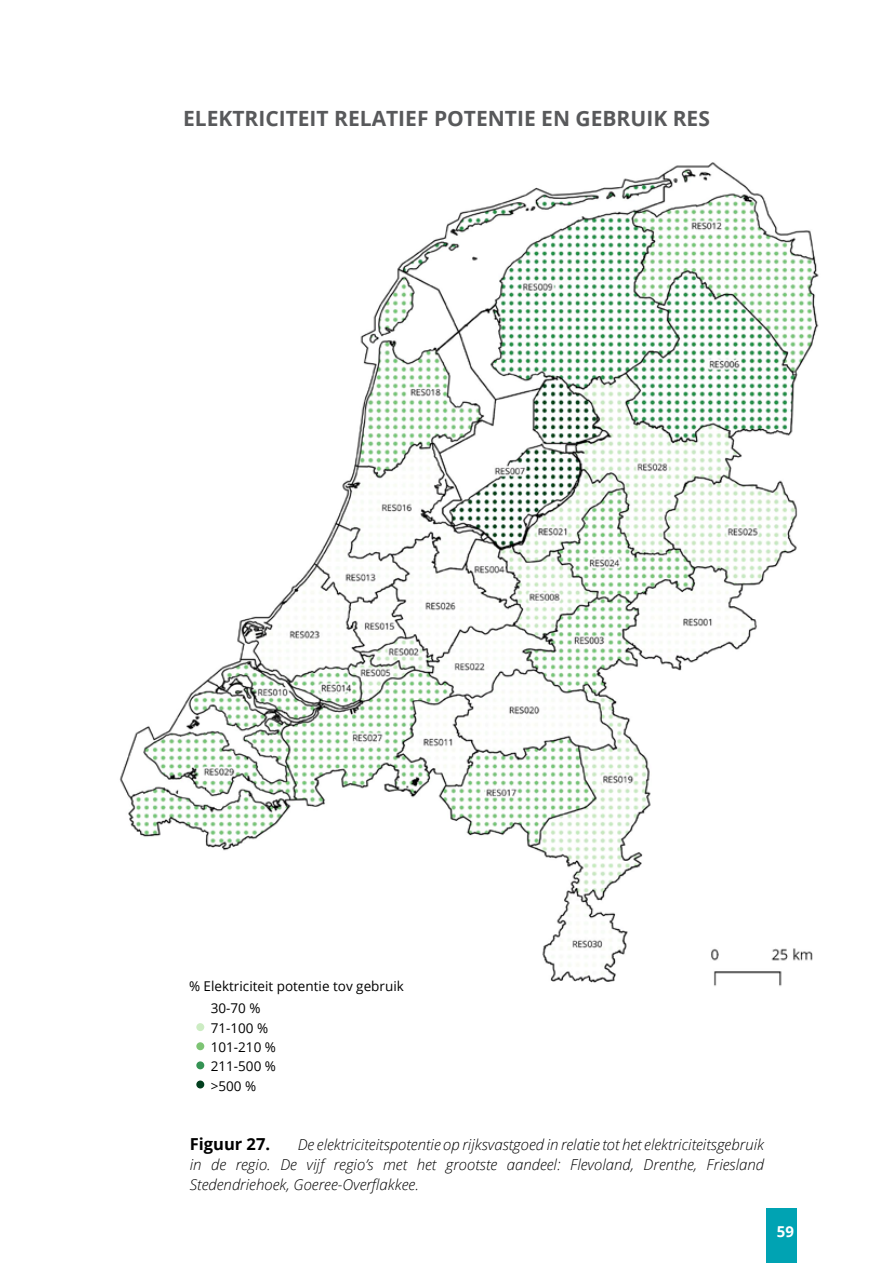
<style>
.page{position:relative;width:893px;height:1263px;background:#fff}
.page>*{position:absolute;margin:0;border:0;box-sizing:border-box;transform-origin:0 0}
.t1{font:700 21px "Open Sans";color:#58595b}
.t2{font:700 16.5px "Open Sans";color:#000}
.t3{font:italic 300 15px/20.2px "Open Sans";color:#000;text-align:justify}
.t4{font:700 15px "Open Sans";color:#fff}
.t5{font:13.5px/21.9px "Open Sans";color:#000}
</style>
<div class="page">
<div style="left:767px;top:1209px;width:30px;height:54px;background:#00a3b3"></div>
<img style="left:119px;top:162px;width:700px;height:824px">
<div style="left:196px;top:1042px;width:8px;height:8px;background:#7dc474;border-radius:50%"></div>
<div style="left:196px;top:1023px;width:8px;height:8px;background:#ccecc3;border-radius:50%"></div>
<div style="left:196px;top:1061px;width:8px;height:8px;background:#359354;border-radius:50%"></div>
<div style="left:196px;top:1080px;width:8px;height:8px;background:#023f1e;border-radius:50%"></div>
<h1 class="t1" style="left:183px;top:104px;width:528px">ELEKTRICITEIT RELATIEF POTENTIE EN GEBRUIK RES</h1>
<p class="t5" style="left:211px;top:975px;width:195px;text-indent:-22px">% Elektriciteit potentie tov gebruik<br>30-70 %</p>
<p class="t5" style="left:211px;top:1036px;width:67px">101-210 %</p>
<p class="t5" style="left:211px;top:1075px;width:47px">&gt;500 %</p>
<p class="t5" style="left:211px;top:1016px;width:59px">71-100 %</p>
<p class="t5" style="left:211px;top:1055px;width:67px">211-500 %</p>
<p class="t2" style="left:190px;top:1132px;width:82px">Figuur 27.</p>
<p class="t3" style="left:190px;top:1134px;width:576px;text-indent:108px">De elektriciteitspotentie op rijksvastgoed in relatie tot het elektriciteitsgebruik in de regio. De vijf regio’s met het grootste aandeel: Flevoland, Drenthe, Friesland Stedendriehoek, Goeree-Overflakkee.</p>
<p class="t4" style="left:777px;top:1221px;width:19px">59</p>
</div>
